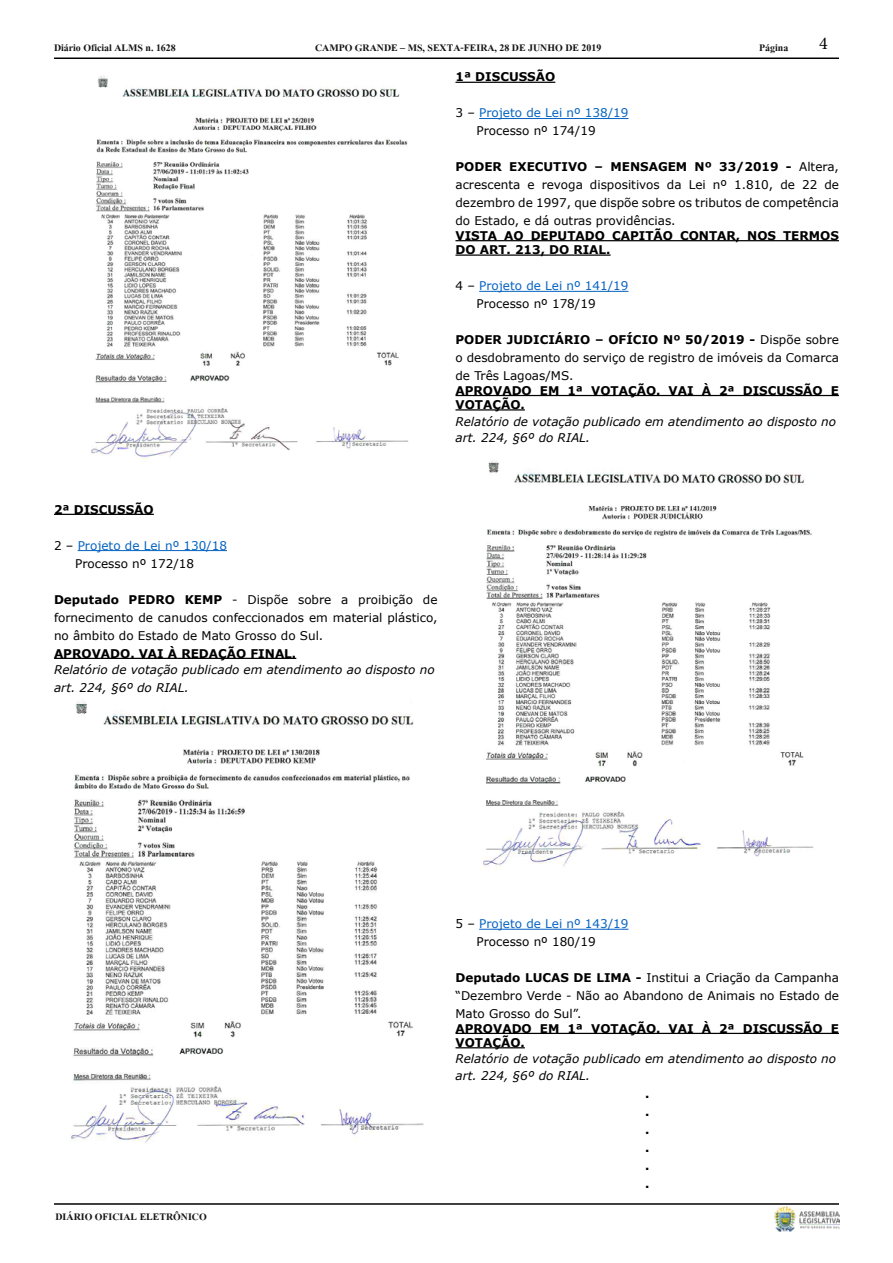
<style>
.page{position:relative;width:893px;height:1263px;background:#fff}
.page>*{position:absolute;margin:0;border:0;box-sizing:border-box;transform-origin:0 0}
.t1{font:18px "Minion Pro";color:#000}
.t2{font:700 15px "Angsana New";color:#161413}
.t3{font:12px/18px "Verdana";color:#000;text-align:justify}
.t4{font:italic 12px/16.5px "Verdana";color:#000}
.t5{font:700 12px/18px "Verdana";color:#000}
.t6{font:12px/18px "Verdana";color:#0563c1}
.s1{color:#000}
.s2{font-weight:700}
</style>
<div class="page">
<hr style="left:54px;top:58px;width:785px;height:1px;background:#000">
<hr style="left:54px;top:1203px;width:785px;height:2px;background:#000">
<img style="left:774px;top:1206px;width:66px;height:25px">
<hr style="left:54px;top:514px;width:100px;height:1px;background:#000">
<hr style="left:78px;top:550px;width:149px;height:1px;background:#0563c1">
<hr style="left:54px;top:658px;width:242px;height:1px;background:#000">
<hr style="left:455px;top:82px;width:100px;height:1px;background:#000">
<hr style="left:479px;top:118px;width:149px;height:1px;background:#0563c1">
<hr style="left:455px;top:240px;width:384px;height:1px;background:#000">
<hr style="left:455px;top:254px;width:156px;height:2px;background:#000">
<hr style="left:479px;top:291px;width:149px;height:1px;background:#0563c1">
<hr style="left:455px;top:395px;width:384px;height:1px;background:#000">
<hr style="left:455px;top:409px;width:70px;height:1px;background:#000">
<hr style="left:479px;top:929px;width:149px;height:1px;background:#0563c1">
<hr style="left:455px;top:1033px;width:384px;height:1px;background:#000">
<hr style="left:455px;top:1047px;width:70px;height:1px;background:#000">
<img style="left:91px;top:76px;width:317px;height:384px">
<img style="left:71px;top:701px;width:353px;height:442px">
<img style="left:483px;top:461px;width:331px;height:410px">
<p class="t2" style="left:54px;top:36px;width:123px">Diário Oficial ALMS n. 1628</p>
<p class="t2" style="left:315px;top:36px;width:288px">CAMPO GRANDE – MS, SEXTA-FEIRA, 28 DE JUNHO DE 2019</p>
<p class="t2" style="left:759px;top:36px;width:31px">Página</p>
<h1 class="t1" style="left:819px;top:31px;width:10px">4</h1>
<p class="t5" style="left:455px;top:68px;width:101px">1ª DISCUSSÃO</p>
<p class="t6" style="left:477px;top:104px;width:153px;text-indent:-21px"><span class="s1">3 –</span> Projeto de Lei nº 138/19<br><span class="s1">Processo nº 174/19</span></p>
<p class="t3" style="left:455px;top:158px;width:385px"><span class="s2">PODER EXECUTIVO – MENSAGEM Nº 33/2019 -</span> Altera, acrescenta e revoga dispositivos da Lei nº 1.810, de 22 de dezembro de 1997, que dispõe sobre os tributos de competência do Estado, e dá outras providências.</p>
<p class="t5" style="left:455px;top:228px;width:385px;line-height:14.4px">VISTA AO DEPUTADO CAPITÃO CONTAR, NOS TERMOS<br>DO ART. 213, DO RIAL.</p>
<p class="t6" style="left:477px;top:277px;width:153px;text-indent:-21px"><span class="s1">4 –</span> Projeto de Lei nº 141/19<br><span class="s1">Processo nº 178/19</span></p>
<p class="t3" style="left:455px;top:331px;width:385px"><span class="s2">PODER JUDICIÁRIO – OFÍCIO Nº 50/2019 -</span> Dispõe sobre o desdobramento do serviço de registro de imóveis da Comarca de Três Lagoas/MS.</p>
<p class="t5" style="left:455px;top:383px;width:385px;line-height:14.4px">APROVADO EM 1ª VOTAÇÃO. VAI À 2ª DISCUSSÃO E<br>VOTAÇÃO.</p>
<p class="t4" style="left:455px;top:413px;width:382px">Relatório de votação publicado em atendimento ao disposto no art. 224, §6º do RIAL.</p>
<p class="t5" style="left:54px;top:500px;width:101px">2ª DISCUSSÃO</p>
<p class="t6" style="left:75px;top:536px;width:153px;text-indent:-21px"><span class="s1">2 –</span> Projeto de Lei nº 130/18<br><span class="s1">Processo nº 172/18</span></p>
<p class="t3" style="left:54px;top:590px;width:385px"><span class="s2">Deputado PEDRO KEMP</span> - Dispõe sobre a proibição de fornecimento de canudos confeccionados em material plástico, no âmbito do Estado de Mato Grosso do Sul.</p>
<p class="t5" style="left:54px;top:644px;width:244px">APROVADO. VAI À REDAÇÃO FINAL.</p>
<p class="t4" style="left:54px;top:660px;width:382px;line-height:18px">Relatório de votação publicado em atendimento ao disposto no art. 224, §6º do RIAL.</p>
<p class="t2" style="left:56px;top:1205px;width:153px">DIÁRIO OFICIAL ELETRÔNICO</p>
<p class="t6" style="left:477px;top:915px;width:153px;text-indent:-21px"><span class="s1">5 –</span> Projeto de Lei nº 143/19<br><span class="s1">Processo nº 180/19</span></p>
<p class="t3" style="left:455px;top:969px;width:385px"><span class="s2">Deputado LUCAS DE LIMA -</span> Institui a Criação da Campanha “Dezembro Verde - Não ao Abandono de Animais no Estado de Mato Grosso do Sul”.</p>
<p class="t5" style="left:455px;top:1021px;width:385px;line-height:14.4px">APROVADO EM 1ª VOTAÇÃO. VAI À 2ª DISCUSSÃO E<br>VOTAÇÃO.</p>
<p class="t4" style="left:455px;top:1051px;width:382px">Relatório de votação publicado em atendimento ao disposto no art. 224, §6º do RIAL.</p>
<p class="t5" style="left:645px;top:1084px;width:6px;text-align:justify">. . . . . .</p>
</div>
